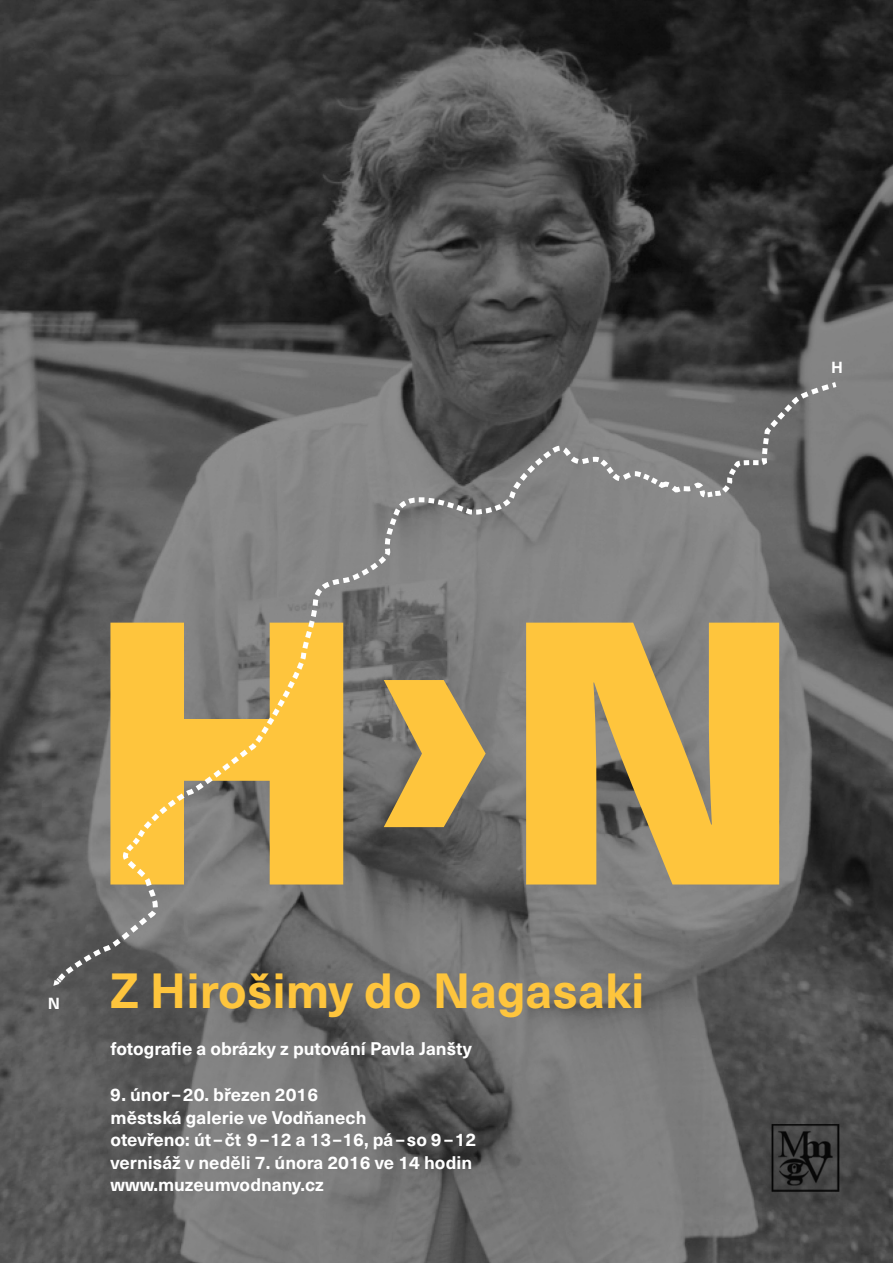
<style>
.page{position:relative;width:893px;height:1263px;background:#fff}
.page>*{position:absolute;margin:0;border:0;box-sizing:border-box;transform-origin:0 0}
.t1{font:900 367.8px "Neue Haas Unica Pro";color:#fec53d}
.t2{font:700 48.6px "Neue Haas Unica Pro";color:#fec53d}
.t3{font:700 18px "Neue Haas Unica Pro";color:#fff}
.t4{font:700 15.75px "Neue Haas Unica Pro";color:#fff}
</style>
<div class="page">
<img style="left:0;top:0;width:893px;height:1263px">
<svg style="left:52px;top:380px;width:789px;height:606px;background:#737373"></svg>
<p class="t4" style="left:831px;top:358px;width:13px">H</p>
<p class="t4" style="left:48px;top:994px;width:14px">N</p>
<p class="t1" style="left:85px;top:519px;width:721px">H›N</p>
<p class="t2" style="left:111px;top:961px;width:535px">Z Hirošimy do Nagasaki</p>
<p class="t3" style="left:111px;top:1037px;width:363px">fotografie a obrázky z putování Pavla Janšty</p>
<p class="t3" style="left:111px;top:1084px;width:209px">9. únor –20. březen 2016</p>
<p class="t3" style="left:111px;top:1106px;width:257px">městská galerie ve Vodňanech</p>
<p class="t3" style="left:111px;top:1129px;width:367px">otevřeno: út–čt 9–12 a 13–16, pá–so 9–12</p>
<p class="t3" style="left:111px;top:1151px;width:363px">vernisáž v neděli 7. února 2016 ve 14 hodin</p>
<p class="t3" style="left:111px;top:1174px;width:215px">www.muzeumvodnany.cz</p>
</div>
